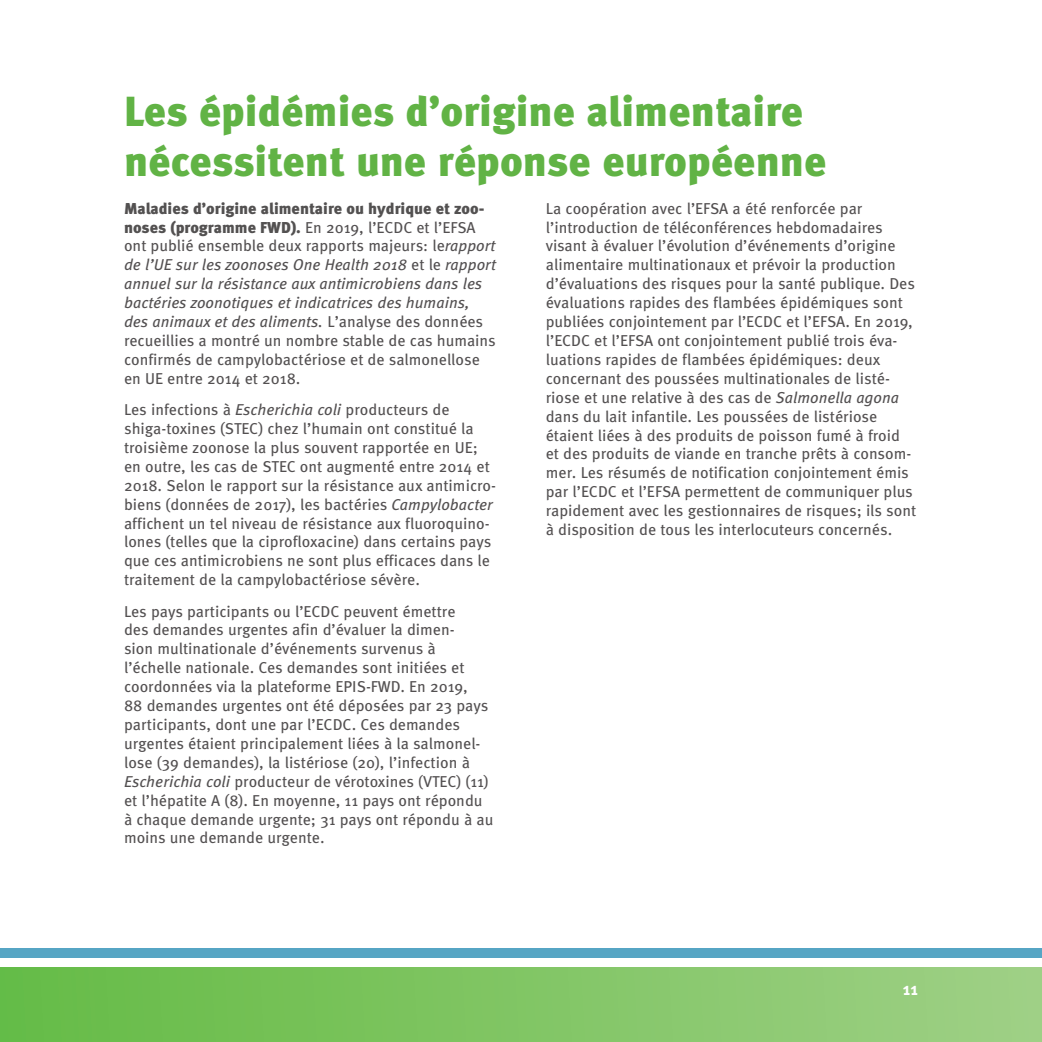
<style>
.page{position:relative;width:1042px;height:1042px;background:#fff}
.page>*{position:absolute;margin:0;border:0;box-sizing:border-box;transform-origin:0 0}
.t1{font:900 42px/50.4px "Meta Pro";color:#61b345}
.t2{font:700 17.5px "Meta Pro";color:#fff}
.t3{font:15.75px/18.9px "Meta Pro";color:#535051}
.s1{font-weight:900;color:#535151}
.s2{font-style:italic}
</style>
<div class="page">
<div style="left:0;top:947px;width:1042px;height:10px;background:#56a5c4"></div>
<div style="left:0;top:967px;width:1042px;height:75px;background:linear-gradient(to right,#64bb45,#9fd085)"></div>
<h1 class="t1" style="left:124px;top:87px;width:704px">Les épidémies d’origine alimentaire nécessitent une réponse européenne</h1>
<p class="t3" style="left:124px;top:199px;width:373px"><span class="s1">Maladies d’origine alimentaire ou hydrique et zoo&shy;noses (programme FWD).</span> En 2019, l’ECDC et l’EFSA ont publié ensemble deux rapports majeurs: le<span class="s2">rapport de l’UE sur les zoonoses One Health 2018</span> et le <span class="s2">rapport annuel sur la résistance aux antimicrobiens dans les bactéries zoonotiques et indicatrices des humains, des animaux et des aliments.</span> L’analyse des données recueillies a montré un nombre stable de cas humains confirmés de campylobactériose et de salmonellose en UE entre 2014 et 2018.</p>
<p class="t3" style="left:124px;top:401px;width:374px">Les infections à <span class="s2">Escherichia coli</span> producteurs de shiga-toxines (STEC) chez l’humain ont constitué la troisième zoonose la plus souvent rapportée en UE; en outre, les cas de STEC ont augmenté entre 2014 et 2018. Selon le rapport sur la résistance aux antimicro&shy;biens (données de 2017), les bactéries <span class="s2">Campylobacter </span>affichent un tel niveau de résistance aux fluoroquino&shy;lones (telles que la ciprofloxacine) dans certains pays que ces antimicrobiens ne sont plus efficaces dans le traitement de la campylobactériose sévère.</p>
<p class="t3" style="left:124px;top:602px;width:371px">Les pays participants ou l’ECDC peuvent émettre<br>des demandes urgentes afin d’évaluer la dimen-<br>sion multinationale d’événements survenus à l’échelle nationale. Ces demandes sont initiées et coordonnées via la plateforme EPIS-FWD. En 2019,<br>88 demandes urgentes ont été déposées par 23 pays participants, dont une par l’ECDC. Ces demandes urgentes étaient principalement liées à la salmonel&shy;lose (39 demandes), la listériose (20), l’infection à <span class="s2">Escherichia coli</span> producteur de vérotoxines (VTEC) (11) et l’hépatite A (8). En moyenne, 11 pays ont répondu à chaque demande urgente; 31 pays ont répondu à au moins une demande urgente.</p>
<p class="t3" style="left:546px;top:199px;width:372px">La coopération avec l’EFSA a été renforcée par l’introduction de téléconférences hebdomadaires visant à évaluer l’évolution d’événements d’origine alimentaire multinationaux et prévoir la production d’évaluations des risques pour la santé publique. Des évaluations rapides des flambées épidémiques sont publiées conjointement par l’ECDC et l’EFSA. En 2019, l’ECDC et l’EFSA ont conjointement publié trois éva&shy;luations rapides de flambées épidémiques: deux concernant des poussées multinationales de listé&shy;riose et une relative à des cas de <span class="s2">Salmonella agona </span>dans du lait infantile. Les poussées de listériose étaient liées à des produits de poisson fumé à froid et des produits de viande en tranche prêts à consom&shy;mer. Les résumés de notification conjointement émis par l’ECDC et l’EFSA permettent de communiquer plus rapidement avec les gestionnaires de risques; ils sont à disposition de tous les interlocuteurs concernés.</p>
<p class="t2" style="left:903px;top:977px;width:17px">11</p>
</div>
